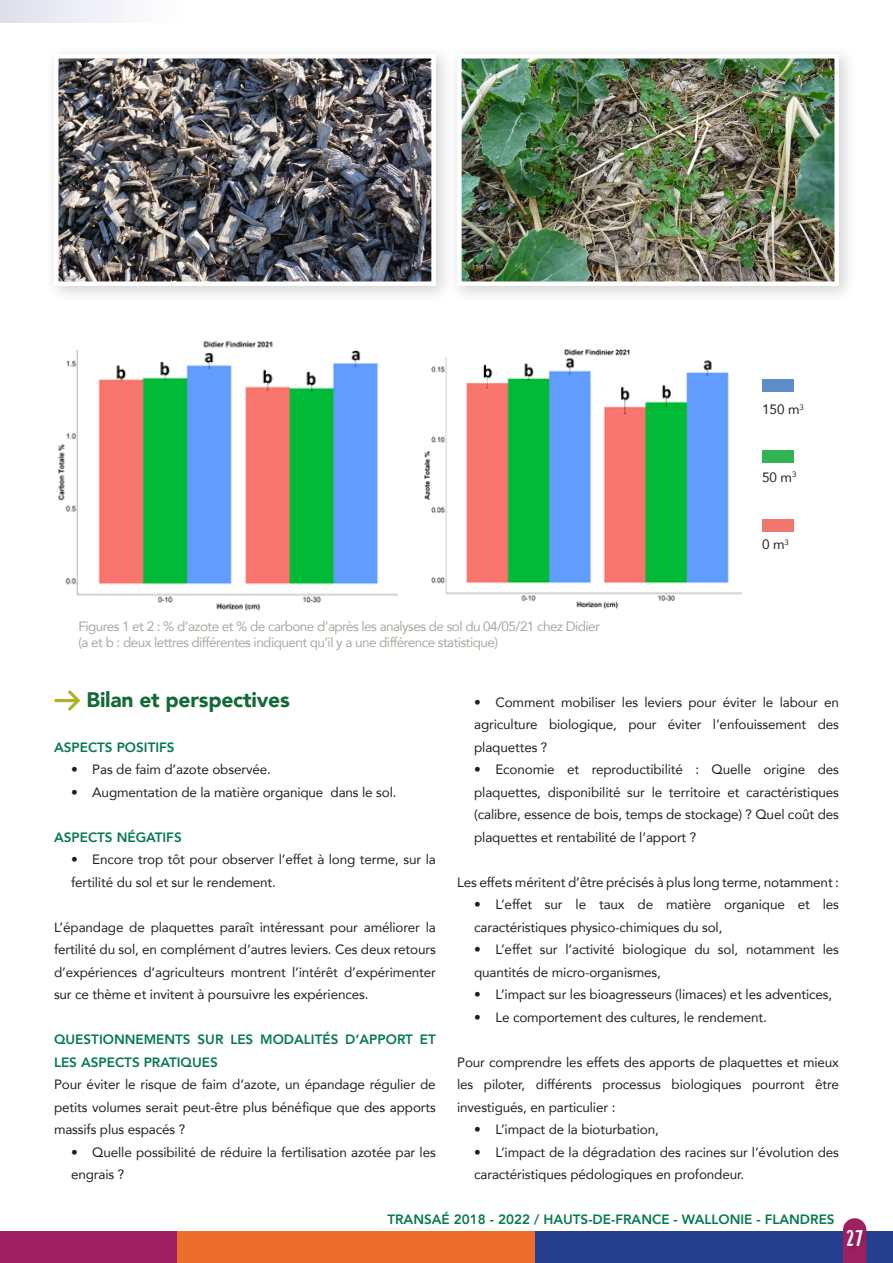
<style>
.page{position:relative;width:893px;height:1263px;background:#fff}
.page>*{position:absolute;margin:0;border:0;box-sizing:border-box;transform-origin:0 0}
.t1{font:22.5px "Press Style";color:#fff}
.sous_titre{font:900 21px "Avenir";letter-spacing:-.01em;color:#146a36}
.t2{font:13.5px/22.5px "Avenir";letter-spacing:-.01em;color:#231f20}
.t3{font:13.5px "Avenir";letter-spacing:-.04em;color:#aba89f}
.t4{font:800 13.5px/22.5px "Avenir";color:#057953}
.s1{font-family:"Arrowstfb";font-weight:400;color:#aeb228}
</style>
<div class="page">
<div style="left:177px;top:1231px;width:358px;height:32px;background:#ec6c2b"></div>
<div style="left:0;top:1231px;width:177px;height:32px;background:#9e2063"></div>
<div style="left:535px;top:1231px;width:358px;height:32px;background:#253f8e"></div>
<svg style="left:843px;top:1218px;width:23px;height:45px"></svg>
<div style="left:845px;top:1227px;width:24px;height:25px;background:#231f20;opacity:.3"></div>
<div style="left:447px;top:44px;width:410px;height:260px;background:#231f20;opacity:.2"></div>
<img style="left:462px;top:59px;width:372px;height:222px">
<div style="left:457px;top:54px;width:382px;height:232px;border:4px solid #fff"></div>
<img style="left:58px;top:341px;width:339px;height:270px">
<img style="left:424px;top:349px;width:318px;height:260px">
<div style="left:762px;top:380px;width:32px;height:12px;background:#608cc8"></div>
<div style="left:762px;top:450px;width:32px;height:12px;background:#33b452"></div>
<div style="left:762px;top:519px;width:32px;height:13px;background:#ef776c"></div>
<div style="left:44px;top:44px;width:410px;height:260px;background:#231f20;opacity:.2"></div>
<img style="left:59px;top:59px;width:372px;height:222px">
<div style="left:54px;top:54px;width:382px;height:232px;border:4px solid #fff"></div>
<div style="left:0;top:0;width:191px;height:22px;background:linear-gradient(to right,#dfe0ed,#fff)"></div>
<p class="t2" style="left:762px;top:398px;width:43px">150 m<sup>3</sup></p>
<p class="t2" style="left:762px;top:465px;width:36px">50 m<sup>3</sup></p>
<p class="t2" style="left:762px;top:533px;width:28px">0 m<sup>3</sup></p>
<p class="t3" style="left:78px;top:615px;width:523px">Figures 1 et 2 : % d’azote et % de carbone d’après les analyses de sol du 04/05/21 chez Didier</p>
<p class="t3" style="left:78px;top:632px;width:421px">(a et b : deux lettres différentes indiquent qu’il y a une différence statistique)</p>
<p class="sous_titre" style="left:54px;top:681px;width:237px"><span class="s1">e</span> Bilan et perspectives</p>
<p class="t4" style="left:54px;top:736px;width:122px">ASPECTS POSITIFS</p>
<p class="t2" style="left:71px;top:758px;width:201px">• Pas de faim d’azote observée.</p>
<p class="t2" style="left:71px;top:780px;width:327px">• Augmentation de la matière organique dans le sol.</p>
<p class="t4" style="left:54px;top:826px;width:129px">ASPECTS NÉGATIFS</p>
<p class="t2" style="left:71px;top:848px;width:366px">• Encore trop tôt pour observer l’effet à long terme, sur la fertilité du sol et sur le rendement.</p>
<p class="t2" style="left:54px;top:915px;width:383px;text-align:justify">L’épandage de plaquettes paraît intéressant pour améliorer la fertilité du sol, en complément d’autres leviers. Ces deux retours d’expériences d’agriculteurs montrent l’intérêt d’expérimenter sur ce thème et invitent à poursuivre les expériences.</p>
<p class="t4" style="left:54px;top:1028px;width:383px">QUESTIONNEMENTS SUR LES MODALITÉS D’APPORT ET<br>LES ASPECTS PRATIQUES</p>
<p class="t2" style="left:54px;top:1073px;width:383px;text-align:justify">Pour éviter le risque de faim d’azote, un épandage régulier de petits volumes serait peut-être plus bénéfique que des apports massifs plus espacés ?</p>
<p class="t2" style="left:71px;top:1140px;width:366px">• Quelle possibilité de réduire la fertilisation azotée par les engrais ?</p>
<p class="t2" style="left:474px;top:690px;width:366px;text-align:justify">• Comment mobiliser les leviers pour éviter le labour en agriculture biologique, pour éviter l’enfouissement des plaquettes ?</p>
<p class="t2" style="left:474px;top:758px;width:366px;text-align:justify">• Economie et reproductibilité : Quelle origine des plaquettes, disponibilité sur le territoire et caractéristiques (calibre, essence de bois, temps de stockage) ? Quel coût des plaquettes et rentabilité de l’apport ?</p>
<p class="t2" style="left:457px;top:870px;width:383px">Les effets méritent d’être précisés à plus long terme, notamment :</p>
<p class="t2" style="left:474px;top:893px;width:366px">• L’effet sur le taux de matière organique et les caractéristiques physico-chimiques du sol,</p>
<p class="t2" style="left:474px;top:938px;width:366px">• L’effet sur l’activité biologique du sol, notamment les quantités de micro-organismes,</p>
<p class="t2" style="left:474px;top:983px;width:360px">• L’impact sur les bioagresseurs (limaces) et les adventices,</p>
<p class="t2" style="left:474px;top:1005px;width:294px">• Le comportement des cultures, le rendement.</p>
<p class="t2" style="left:457px;top:1050px;width:383px;text-align:justify">Pour comprendre les effets des apports de plaquettes et mieux les piloter, différents processus biologiques pourront être investigués, en particulier :</p>
<p class="t2" style="left:474px;top:1118px;width:186px">• L’impact de la bioturbation,</p>
<p class="t2" style="left:474px;top:1140px;width:366px">• L’impact de la dégradation des racines sur l’évolution des caractéristiques pédologiques en profondeur.</p>
<p class="t4" style="left:387px;top:1208px;width:449px">TRANSAÉ 2018 - 2022 / HAUTS-DE-FRANCE - WALLONIE - FLANDRES</p>
<h1 class="t1" style="left:846px;top:1226px;width:18px">27</h1>
</div>
